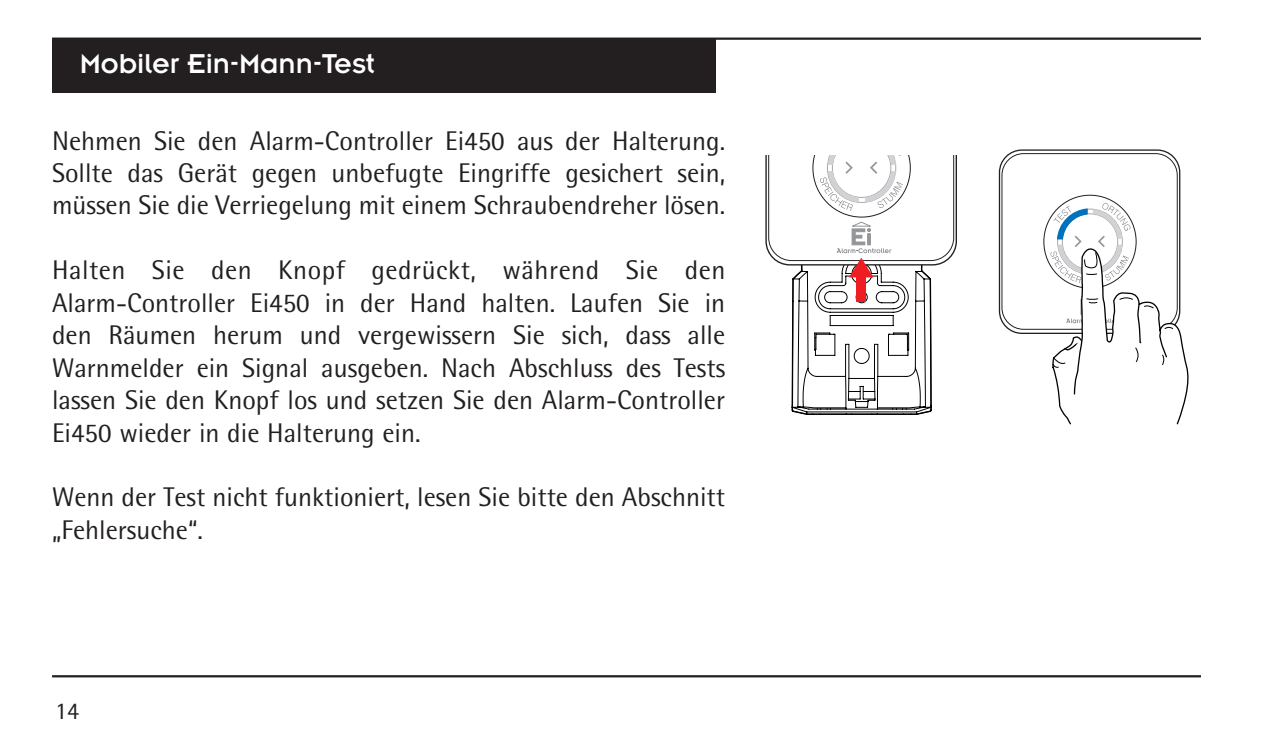
<style>
.page{position:relative;width:1261px;height:745px;background:#fff}
.page>*{position:absolute;margin:0;border:0;box-sizing:border-box;transform-origin:0 0}
.t1{font:30px "Insignia LT Std";color:#fff}
.t2{font:27px/32.4px "Rotis Semi Sans";color:#231f20;text-align:justify}
.t3{font:24px "Rotis Semi Sans";color:#231f20}
</style>
<div class="page">
<div style="left:52px;top:40px;width:663px;height:53px;background:#231f20"></div>
<svg style="left:765px;top:155px;width:191px;height:260px"></svg>
<hr style="left:52px;top:37px;width:1148px;height:3px;background:#231f20">
<div style="left:998px;top:149px;width:181px;height:185px;border:1px solid #231f20;border-radius:22px"></div>
<div style="left:1001px;top:153px;width:176px;height:176px;border:1px solid #231f20;border-radius:22px"></div>
<svg style="left:1050px;top:203px;width:138px;height:221px"></svg>
<hr style="left:52px;top:674px;width:1148px;height:3px;background:#231f20">
<p class="t1" style="left:80px;top:48px;width:296px">Mobiler Ein-Mann-Test</p>
<p class="t2" style="left:52px;top:124px;width:674px">Nehmen Sie den Alarm-Controller Ei450 aus der Halterung.<br>Sollte das Gerät gegen unbefugte Eingriffe gesichert sein, müssen Sie die Verriegelung mit einem Schraubendreher lösen.</p>
<p class="t2" style="left:52px;top:253px;width:674px">Halten Sie den Knopf gedrückt, während Sie den Alarm-Controller Ei450 in der Hand halten. Laufen Sie in den Räumen herum und vergewissern Sie sich, dass alle Warnmelder ein Signal ausgeben. Nach Abschluss des Tests lassen Sie den Knopf los und setzen Sie den Alarm-Controller Ei450 wieder in die Halterung ein.</p>
<p class="t2" style="left:52px;top:480px;width:674px">Wenn der Test nicht funktioniert, lesen Sie bitte den Abschnitt „Fehlersuche“.</p>
<p class="t3" style="left:55px;top:696px;width:26px">14</p>
</div>
